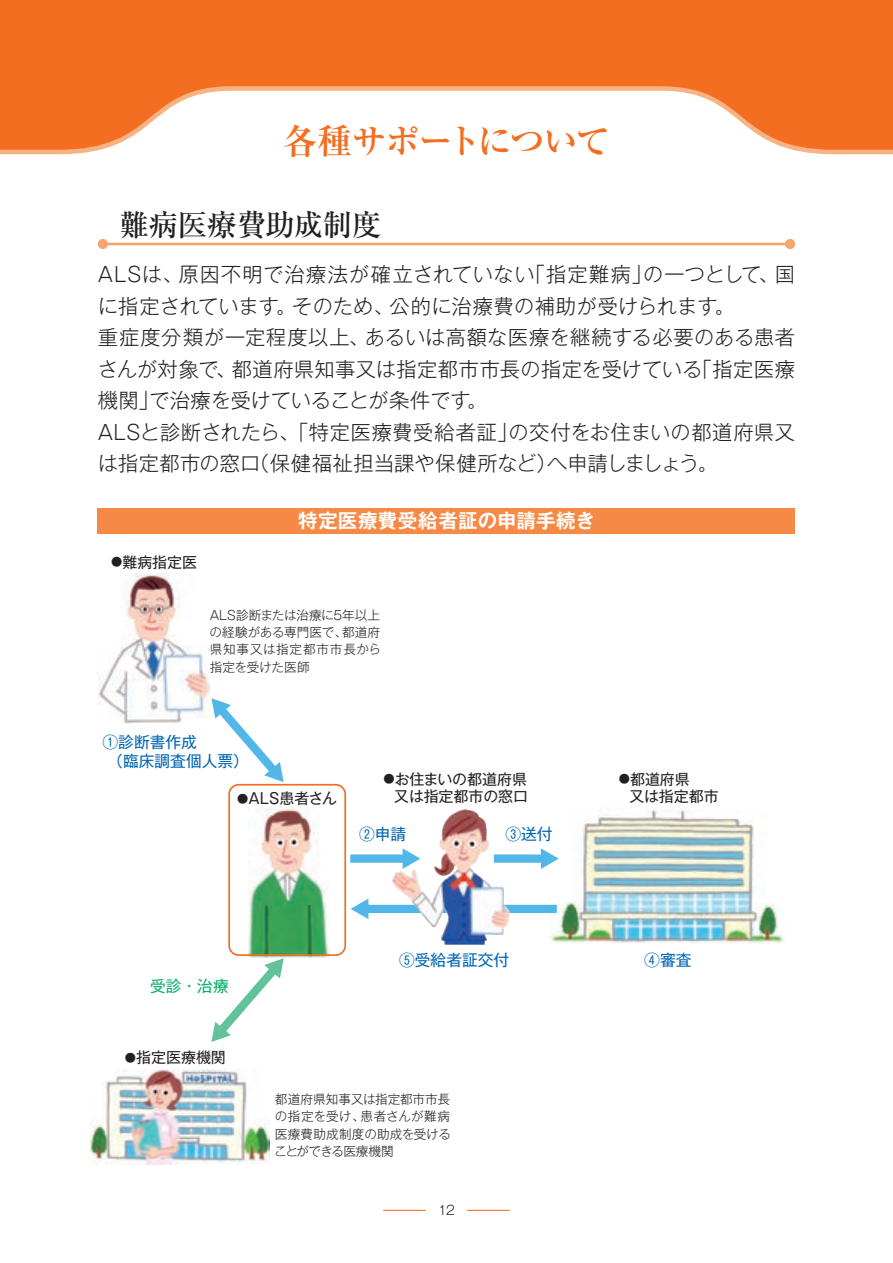
<style>
.page{position:relative;width:893px;height:1263px;background:#fff}
.page>*{position:absolute;margin:0;border:0;box-sizing:border-box;transform-origin:0 0}
.t1{font:700 34.5px "Ryumin Pro";letter-spacing:-.045em;color:#f36e21}
.t2{font:500 30px "Ryumin Pro";letter-spacing:-.04em;color:#231f20}
.t3{font:300 20.25px/31.5px "Gothic MB101 Pro";letter-spacing:.015em;color:#231f20}
.t4{font:700 19.5px "Gothic MB101 Pro De";letter-spacing:.02em;color:#fff}
.t5{font:15.75px/18.1px "Gothic MB101 Pro";color:#0166b3}
.t6{font:15.75px "Gothic MB101 Pro";color:#09ae6a}
.t7{font:15px/17.4px "Gothic MB101 Pro";color:#231f20;text-align:right}
.t8{font:300 12.75px "Gothic MB101 Pro";color:#231f20}
.t9{font:300 12.6px/17.4px "Gothic MB101 Pro";color:#231f20;text-align:justify}
.s1{font-size:11.25px}
</style>
<div class="page">
<div style="left:0;top:0;width:893px;height:84px;background:#f36e21"></div>
<svg style="left:0;top:84px;width:893px;height:71px"></svg>
<hr style="left:383px;top:1210px;width:43px;height:1px;background:#f36e21">
<hr style="left:467px;top:1210px;width:43px;height:1px;background:#f36e21">
<div style="left:98px;top:508px;width:697px;height:26px;background:#f68945"></div>
<hr style="left:103px;top:243px;width:687px;height:2px;background:#f9a46e">
<div style="left:98px;top:239px;width:10px;height:10px;background:#f9a46e;border-radius:50%"></div>
<div style="left:785px;top:239px;width:10px;height:10px;background:#f9a46e;border-radius:50%"></div>
<img style="left:550px;top:807px;width:235px;height:136px">
<svg style="left:368px;top:905px;width:189px;height:8px;fill:#50b7e8"></svg>
<svg style="left:351px;top:899px;width:17px;height:20px"></svg>
<img style="left:98px;top:574px;width:111px;height:149px">
<img style="left:90px;top:1070px;width:180px;height:96px">
<img style="left:249px;top:809px;width:81px;height:148px">
<img style="left:434px;top:809px;width:30px;height:69px">
<svg style="left:211px;top:698px;width:73px;height:84px"></svg>
<svg style="left:211px;top:958px;width:73px;height:84px"></svg>
<div style="left:350px;top:854px;width:56px;height:9px;background:#50b7e8"></div>
<svg style="left:403px;top:848px;width:17px;height:21px"></svg>
<div style="left:494px;top:854px;width:50px;height:9px;background:#50b7e8"></div>
<svg style="left:541px;top:848px;width:18px;height:21px"></svg>
<div style="left:228px;top:784px;width:118px;height:172px;border:2px solid #f36e21;border-radius:10px"></div>
<h1 class="t1" style="left:283px;top:113px;width:328px">各種サポートについて</h1>
<h2 class="t2" style="left:119px;top:201px;width:264px">難病医療費助成制度</h2>
<p class="t3" style="left:98px;top:256px;width:699px">ALSは、原因不明で治療法が確立されていない「指定難病」の一つとして、国に指定されています。そのため、公的に治療費の補助が受けられます。<br>重症度分類が一定程度以上、あるいは高額な医療を継続する必要のある患者さんが対象で、都道府県知事又は指定都市市長の指定を受けている「指定医療機関」で治療を受けていることが条件です。<br>ALSと診断されたら、「特定医療費受給者証」の交付をお住まいの都道府県又は指定都市の窓口（保健福祉担当課や保健所など）へ申請しましょう。</p>
<p class="t4" style="left:298px;top:504px;width:298px">特定医療費受給者証の申請手続き</p>
<p class="t7" style="left:111px;top:551px;width:88px"><span class="s1">●</span>難病指定医</p>
<p class="t9" style="left:209px;top:604px;width:173px">ALS診断または治療に5年以上の経験がある専門医で、都道府県知事又は指定都市市長から指定を受けた医師</p>
<p class="t5" style="left:107px;top:731px;width:143px;text-indent:-5px">①診断書作成<br>（臨床調査個人票）</p>
<p class="t7" style="left:384px;top:768px;width:146px"><span class="s1">●</span>お住まいの都道府県又は指定都市の窓口</p>
<p class="t7" style="left:619px;top:768px;width:73px"><span class="s1">●</span>都道府県</p>
<p class="t7" style="left:237px;top:788px;width:102px"><span class="s1">●</span>ALS患者さん</p>
<p class="t7" style="left:629px;top:785px;width:91px">又は指定都市</p>
<p class="t5" style="left:359px;top:822px;width:48px">②申請</p>
<p class="t5" style="left:505px;top:822px;width:49px">③送付</p>
<p class="t6" style="left:150px;top:973px;width:80px">受診・治療</p>
<p class="t7" style="left:125px;top:1047px;width:102px"><span class="s1">●</span>指定医療機関</p>
<p class="t5" style="left:399px;top:948px;width:112px">⑤受給者証交付</p>
<p class="t5" style="left:644px;top:948px;width:49px">④審査</p>
<p class="t9" style="left:274px;top:1089px;width:178px">都道府県知事又は指定都市市長の指定を受け、患者さんが難病医療費助成制度の助成を受けることができる医療機関</p>
<p class="t8" style="left:438px;top:1199px;width:18px">12</p>
</div>
